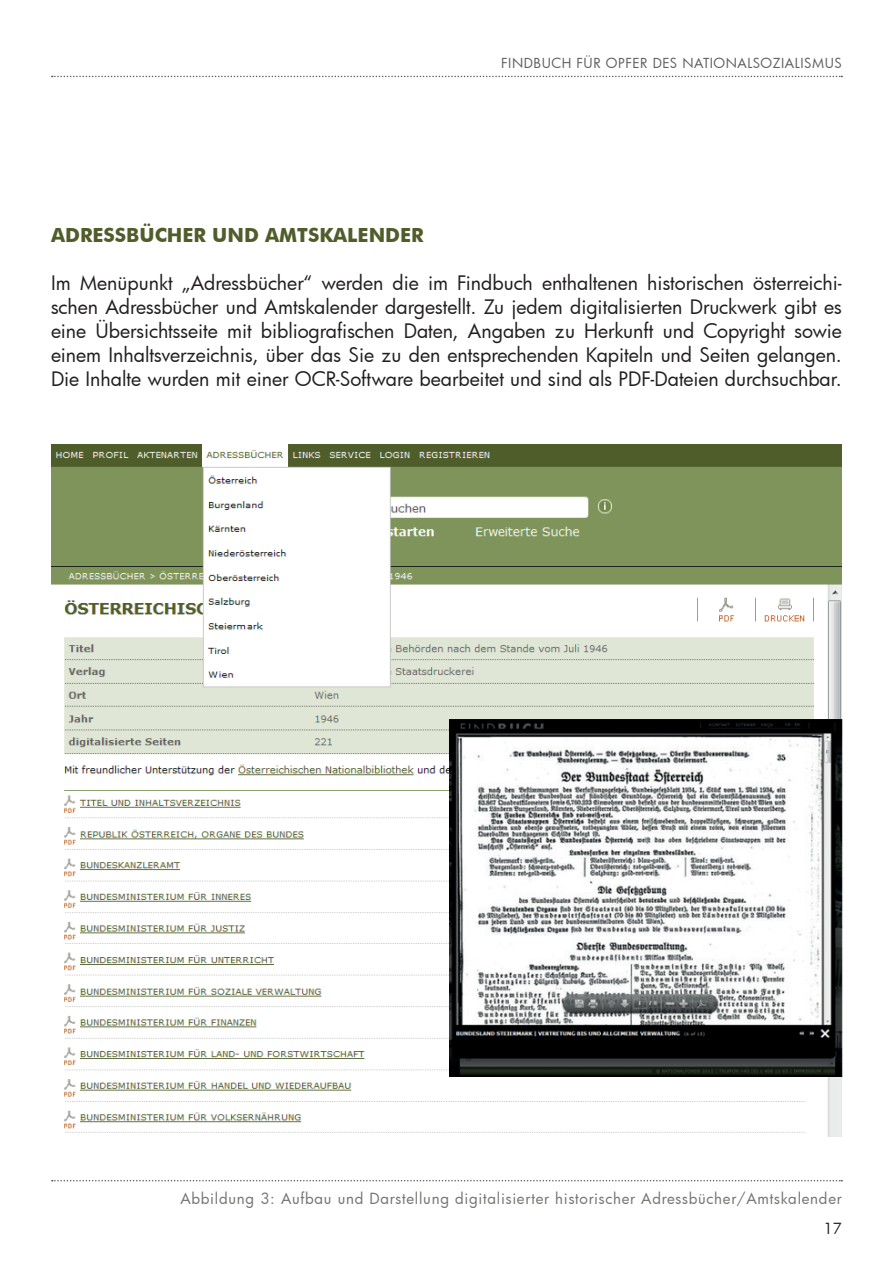
<style>
.page{position:relative;width:893px;height:1263px;background:#fff}
.page>*{position:absolute;margin:0;border:0;box-sizing:border-box;transform-origin:0 0}
.t1{font:19.5px/24px "Futura";color:#231f20;text-align:justify}
.t2{font:700 19.5px "Futura BT";color:#505d2b}
.t3{font:15px "Futura";letter-spacing:.05em;color:#73756e}
.t4{font:15px "Futura";color:#231f20}
.t5{font:13.5px "Futura";letter-spacing:.04em;color:#5f5f62}
</style>
<div class="page">
<svg style="left:52px;top:76px;width:790px;height:1px"></svg>
<img style="left:51px;top:444px;width:791px;height:692px">
<svg style="left:52px;top:1180px;width:790px;height:1px"></svg>
<img style="left:450px;top:719px;width:393px;height:357px">
<p class="t5" style="left:501px;top:54px;width:342px">FINDBUCH FÜR OPFER DES NATIONALSOZIALISMUS</p>
<p class="t2" style="left:51px;top:224px;width:374px">ADRESSBÜCHER UND AMTSKALENDER</p>
<p class="t1" style="left:51px;top:271px;width:792px">Im Menüpunkt „Adressbücher“ werden die im Findbuch enthaltenen historischen österreichi&shy;schen Adressbücher und Amtskalender dargestellt. Zu jedem digitalisierten Druckwerk gibt es eine Übersichtsseite mit bibliografischen Daten, Angaben zu Herkunft und Copyright sowie einem Inhaltsverzeichnis, über das Sie zu den entsprechenden Kapiteln und Seiten gelangen.<br>Die Inhalte wurden mit einer OCR-Software bearbeitet und sind als PDF-Dateien durchsuchbar.</p>
<p class="t3" style="left:180px;top:1188px;width:663px">Abbildung 3: Aufbau und Darstellung digitalisierter historischer Adressbücher/Amtskalender</p>
<p class="t4" style="left:823px;top:1218px;width:20px">17</p>
</div>
